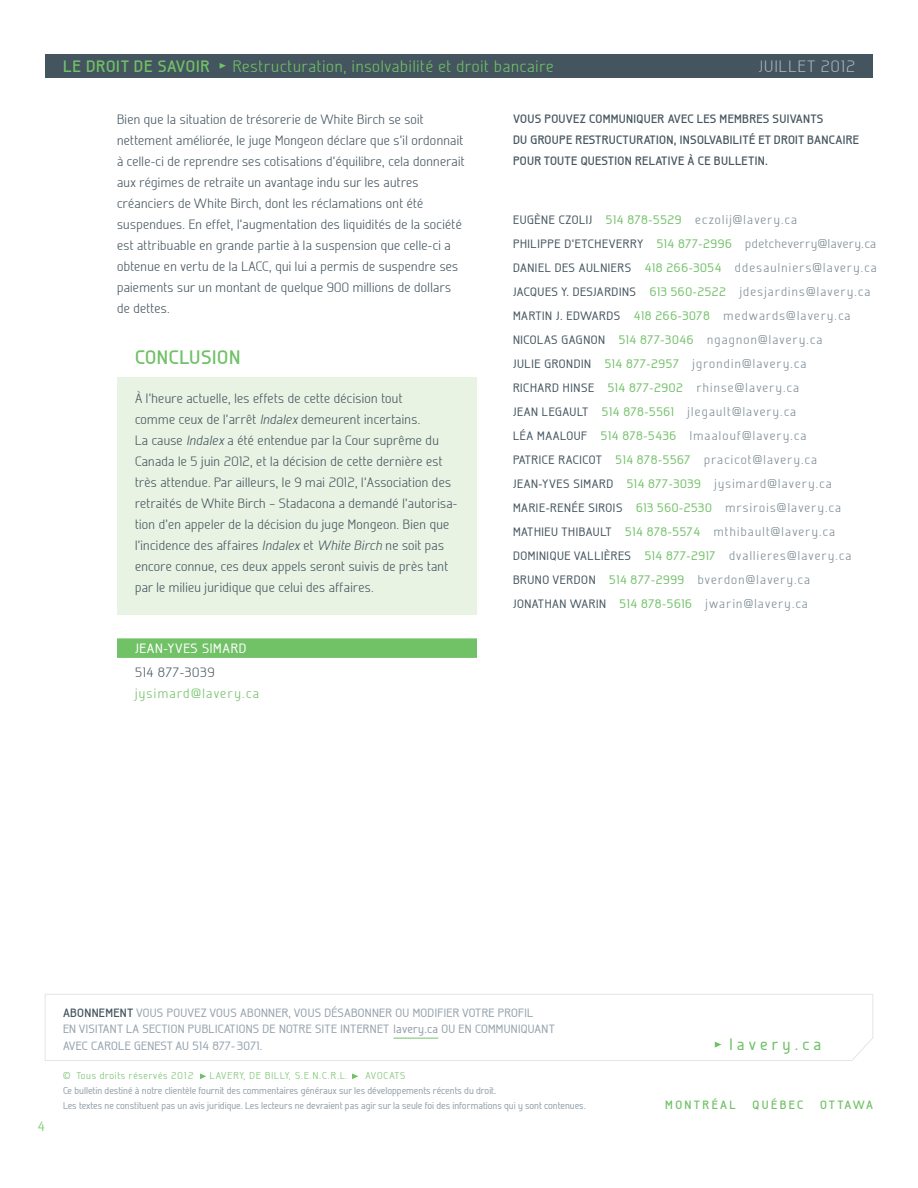
<style>
.page{position:relative;width:918px;height:1188px;background:#fff}
.page>*{position:absolute;margin:0;border:0;box-sizing:border-box;transform-origin:0 0}
.Titre_conclusion{font:700 19.5px "Galette";letter-spacing:.035em;color:#71c167}
.t1{font:300 16.5px "Galette";letter-spacing:.05em;color:#71c167}
.t2{font:700 16.5px "Galette";letter-spacing:.05em;color:#71c167}
.t3{font:300 16.5px "Galette";letter-spacing:.075em;color:#a8b4bc}
.t4{font:500 16.5px "Galette";letter-spacing:.25em;color:#71c167}
.Texte{font:300 13.5px/21px "Galette";letter-spacing:.025em;color:#45555f}
.Conclusion{font:300 13.5px/21px "Galette";letter-spacing:.025em;color:#45555f}
.Texte-2{font:300 13.5px/21px "Galette";letter-spacing:.09em;color:#71c167}
.Auteur{font:500 13.5px "Galette";letter-spacing:.05em;color:#fff}
.t5{font:300 12.75px "Galette";letter-spacing:.1em;color:#7b8b94}
.t6{font:300 12.75px "Galette";letter-spacing:.05em;color:#7b8b94}
.Titre_2{font:700 12.15px/21px "Galette";letter-spacing:.025em;color:#45555f}
.t7{font:500 12px/16.5px "Galette";letter-spacing:.025em;color:#95a2ac}
.t8{font:700 12px "Galette";letter-spacing:.2em;color:#71c167}
.t9{font:500 9.9px/15px "Galette";color:#95a2ac}
.t10{font:300 9.9px "Galette";letter-spacing:.075em;color:#71c167}
.t11{font:300 9.9px "Galette";letter-spacing:.1em;color:#71c167}
.s1{font-style:italic}
.s2{color:#45555f}
.s3{font-weight:500;font-size:12.15px;color:#45555f}
.s4{font-weight:500;font-size:12.3px;color:#71c167}
.s5{font-weight:700;color:#45555f}
</style>
<div class="page">
<div style="left:117px;top:377px;width:360px;height:238px;background:#e8f3e3"></div>
<div style="left:45px;top:54px;width:828px;height:24px;background:#45555f"></div>
<svg style="left:220px;top:63px;width:6px;height:6px"></svg>
<svg style="left:45px;top:994px;width:828px;height:67px"></svg>
<hr style="left:393px;top:1038px;width:45px;height:1px;background:#71c167">
<svg style="left:715px;top:1042px;width:6px;height:6px"></svg>
<svg style="left:200px;top:1074px;width:6px;height:5px"></svg>
<svg style="left:352px;top:1074px;width:6px;height:5px"></svg>
<div style="left:117px;top:638px;width:360px;height:20px;background:#71c167"></div>
<p class="t2" style="left:63px;top:56px;width:148px">LE DROIT DE SAVOIR</p>
<p class="t1" style="left:233px;top:56px;width:322px">Restructuration, insolvabilité et droit bancaire</p>
<p class="t3" style="left:759px;top:56px;width:98px">JUILLET 2012</p>
<p class="Texte" style="left:117px;top:108px;width:349px">Bien que la situation de trésorerie de White Birch se soit nettement améliorée, le juge Mongeon déclare que s’il ordonnait à celle‑ci de reprendre ses cotisations d’équilibre, cela donnerait aux régimes de retraite un avantage indu sur les autres créanciers de White Birch, dont les réclamations ont été suspendues. En effet, l’augmentation des liquidités de la société est attribuable en grande partie à la suspension que celle‑ci a obtenue en vertu de la LACC, qui lui a permis de suspendre ses paiements sur un montant de quelque 900 millions de dollars de dettes.</p>
<p class="Titre_conclusion" style="left:135px;top:345px;width:107px">CONCLUSION</p>
<p class="Conclusion" style="left:135px;top:387px;width:324px">À l’heure actuelle, les effets de cette décision tout<br>comme ceux de l’arrêt <span class="s1">Indalex</span> demeurent incertains.<br>La cause <span class="s1">Indalex</span> a été entendue par la Cour suprême du Canada le 5 juin 2012, et la décision de cette dernière est très attendue. Par ailleurs, le 9 mai 2012, l’Association des retraités de White Birch – Stadacona a demandé l’autorisa‑ tion d’en appeler de la décision du juge Mongeon. Bien que l’incidence des affaires <span class="s1">Indalex</span> et <span class="s1">White Birch</span> ne soit pas encore connue, ces deux appels seront suivis de près tant par le milieu juridique que celui des affaires.</p>
<p class="Auteur" style="left:135px;top:640px;width:113px">JEAN-YVES SIMARD</p>
<p class="Texte-2" style="left:135px;top:662px;width:125px"><span class="s2">514 877-3039 </span>jysimard@lavery.ca</p>
<p class="Titre_2" style="left:513px;top:108px;width:347px">VOUS POUVEZ COMMUNIQUER AVEC LES MEMBRES SUIVANTS<br>DU GROUPE RESTRUCTURATION, INSOLVABILITÉ ET DROIT BANCAIRE<br>POUR TOUTE QUESTION RELATIVE À CE BULLETIN.</p>
<p class="t5" style="left:513px;top:212px;width:286px"><span class="s3">EUGÈNE CZOLIJ</span> <span class="s4">514 878-5529</span> eczolij@lavery.ca</p>
<p class="t6" style="left:513px;top:236px;width:365px"><span class="s3">PHILIPPE D’ETCHEVERRY</span> <span class="s4">514 877-2996</span> pdetcheverry@lavery.ca</p>
<p class="t5" style="left:513px;top:260px;width:365px"><span class="s3">DANIEL DES AULNIERS</span> <span class="s4">418 266-3054</span> ddesaulniers@lavery.ca</p>
<p class="t5" style="left:513px;top:284px;width:359px"><span class="s3">JACQUES Y. DESJARDINS</span> <span class="s4">613 560-2522</span> jdesjardins@lavery.ca</p>
<p class="t5" style="left:513px;top:308px;width:339px"><span class="s3">MARTIN J. EDWARDS</span> <span class="s4">418 266-3078</span> medwards@lavery.ca</p>
<p class="t5" style="left:513px;top:332px;width:311px"><span class="s3">NICOLAS GAGNON</span> <span class="s4">514 877-3046</span> ngagnon@lavery.ca</p>
<p class="t5" style="left:513px;top:356px;width:295px"><span class="s3">JULIE GRONDIN</span> <span class="s4">514 877-2957</span> jgrondin@lavery.ca</p>
<p class="t5" style="left:513px;top:380px;width:288px"><span class="s3">RICHARD HINSE</span> <span class="s4">514 877-2902</span> rhinse@lavery.ca</p>
<p class="t5" style="left:513px;top:404px;width:285px"><span class="s3">JEAN LEGAULT</span> <span class="s4">514 878-5561</span> jlegault@lavery.ca</p>
<p class="t5" style="left:513px;top:428px;width:295px"><span class="s3">LÉA MAALOUF</span> <span class="s4">514 878-5436</span> lmaalouf@lavery.ca</p>
<p class="t5" style="left:513px;top:452px;width:305px"><span class="s3">PATRICE RACICOT</span> <span class="s4">514 878-5567</span> pracicot@lavery.ca</p>
<p class="t5" style="left:513px;top:476px;width:320px"><span class="s3">JEAN-YVES SIMARD</span> <span class="s4">514 877-3039</span> jysimard@lavery.ca</p>
<p class="t5" style="left:513px;top:500px;width:330px"><span class="s3">MARIE-RENÉE SIROIS</span> <span class="s4">613 560-2530</span> mrsirois@lavery.ca</p>
<p class="t5" style="left:513px;top:524px;width:324px"><span class="s3">MATHIEU THIBAULT</span> <span class="s4">514 878-5574</span> mthibault@lavery.ca</p>
<p class="t5" style="left:513px;top:548px;width:340px"><span class="s3">DOMINIQUE VALLIÈRES</span> <span class="s4">514 877-2917</span> dvallieres@lavery.ca</p>
<p class="t5" style="left:513px;top:572px;width:299px"><span class="s3">BRUNO VERDON</span> <span class="s4">514 877-2999</span> bverdon@lavery.ca</p>
<p class="t5" style="left:513px;top:596px;width:296px"><span class="s3">JONATHAN WARIN</span> <span class="s4">514 878-5616</span> jwarin@lavery.ca</p>
<p class="Texte-2" style="left:38px;top:1115px;width:9px">4</p>
<p class="t7" style="left:63px;top:1004px;width:493px"><span class="s5">ABONNEMENT</span> VOUS POUVEZ VOUS ABONNER, VOUS DÉSABONNER OU MODIFIER VOTRE PROFIL<br>EN VISITANT LA SECTION PUBLICATIONS DE NOTRE SITE INTERNET lavery.ca OU EN COMMUNIQUANT<br>AVEC CAROLE GENEST AU 514 877- 3071.</p>
<p class="t4" style="left:730px;top:1034px;width:93px">lavery.ca</p>
<p class="t10" style="left:63px;top:1070px;width:132px">© Tous droits réservés 2012</p>
<p class="t11" style="left:210px;top:1070px;width:139px">LAVERY, DE BILLY, S.E.N.C.R.L.</p>
<p class="t10" style="left:366px;top:1070px;width:41px">AVOCATS</p>
<p class="t9" style="left:63px;top:1083px;width:524px">Ce bulletin destiné à notre clientèle fournit des commentaires généraux sur les développements récents du droit.<br>Les textes ne constituent pas un avis juridique. Les lecteurs ne devraient pas agir sur la seule foi des informations qui y sont contenues.</p>
<p class="t8" style="left:665px;top:1098px;width:72px">MONTRÉAL</p>
<p class="t8" style="left:753px;top:1098px;width:52px">QUÉBEC</p>
<p class="t8" style="left:820px;top:1098px;width:54px">OTTAWA</p>
</div>
